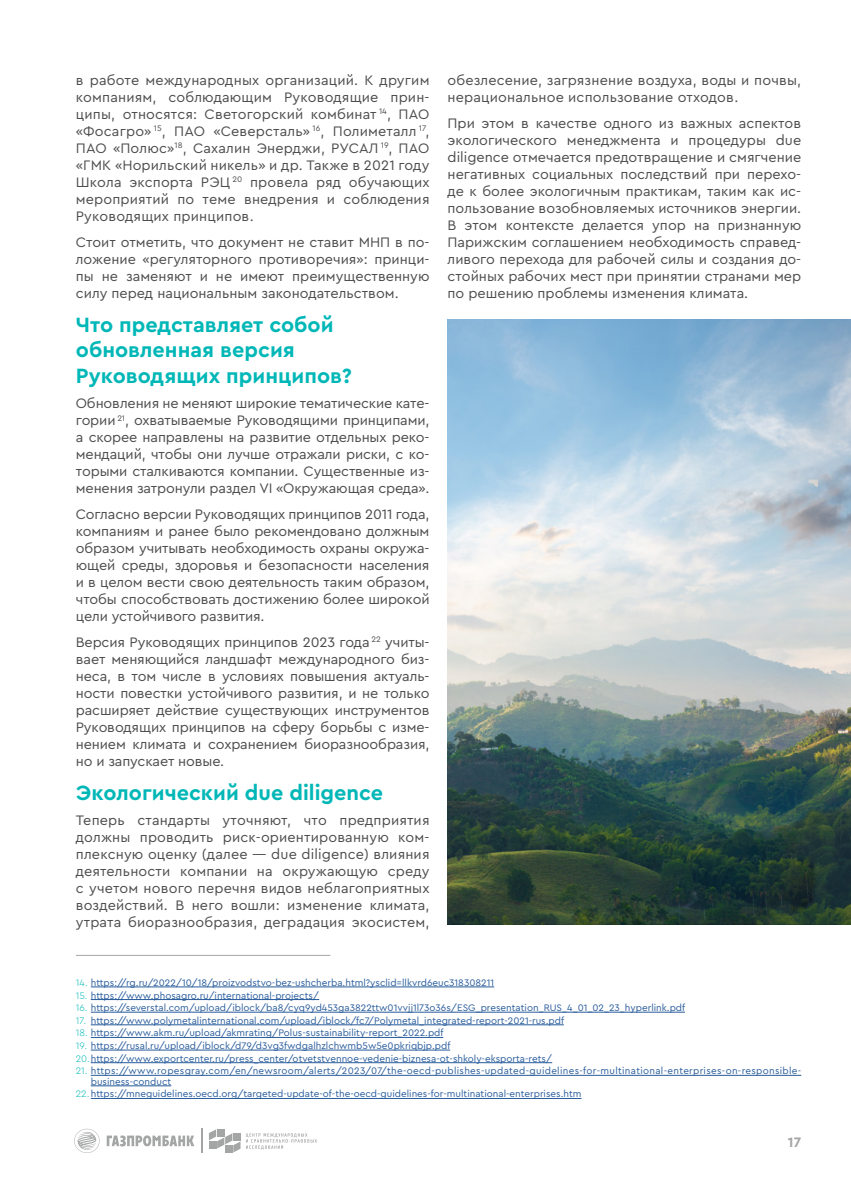
<style>
.page{position:relative;width:851px;height:1191px;background:#fff}
.page>*{position:absolute;margin:0;border:0;box-sizing:border-box;transform-origin:0 0}
.t1{font:700 21.6px/25.5px "Cera CY";color:#00b7b7}
.t2{font:14.4px/17px "Cera CY";color:#4b4c4b;text-align:justify}
.t3{font:700 14.4px "Cera CY";color:#a4a5a5}
.t4{font:9.9px/12.6px "Cera CY";color:#275b9b}
.t5{font:9.9px/10.5px "Cera CY";letter-spacing:.03em;color:#275b9b}
.s1{font-family:"Cera Pro";font-weight:300;color:#00b7b7}
</style>
<div class="page">
<hr style="left:76px;top:955px;width:254px;height:1px;background:#a4a5a5">
<hr style="left:91px;top:986px;width:403px;height:1px;background:#275b9b">
<hr style="left:91px;top:999px;width:228px;height:1px;background:#275b9b">
<hr style="left:91px;top:1011px;width:593px;height:1px;background:#275b9b">
<hr style="left:91px;top:1024px;width:472px;height:1px;background:#275b9b">
<hr style="left:91px;top:1037px;width:352px;height:1px;background:#275b9b">
<hr style="left:91px;top:1049px;width:359px;height:1px;background:#275b9b">
<hr style="left:91px;top:1062px;width:461px;height:1px;background:#275b9b">
<hr style="left:91px;top:1075px;width:710px;height:1px;background:#275b9b">
<hr style="left:91px;top:1085px;width:80px;height:1px;background:#275b9b">
<hr style="left:91px;top:1098px;width:490px;height:1px;background:#275b9b">
<img style="left:447px;top:319px;width:403px;height:605px">
<svg style="left:74px;top:1128px;width:26px;height:25px"></svg>
<svg style="left:107px;top:1135px;width:87px;height:11px"></svg>
<hr style="left:201px;top:1128px;width:2px;height:25px;background:#a4a5a5">
<svg style="left:209px;top:1129px;width:31px;height:23px"></svg>
<svg style="left:246px;top:1133px;width:71px;height:16px"></svg>
<p class="t2" style="left:76px;top:71px;width:355px">в работе международных организаций. К другим компаниям, соблюдающим Руководящие прин&shy;ципы, относятся: Светогорский комбинат <sup>14</sup>, ПАО «Фосагро» <sup>15</sup>, ПАО «Северсталь» <sup>16</sup>, Полиметалл <sup>17</sup>, ПАО «Полюс»<sup>18</sup>, Сахалин Энерджи, РУСАЛ <sup>19</sup>, ПАО «ГМК «Норильский никель» и др. Также в 2021 году Школа экспорта РЭЦ <sup>20</sup> провела ряд обучающих мероприятий по теме внедрения и соблюдения Руководящих принципов.</p>
<p class="t2" style="left:76px;top:233px;width:355px">Стоит отметить, что документ не ставит МНП в по&shy;ложение «регуляторного противоречия»: принци&shy;пы не заменяют и не имеют преимущественную силу перед национальным законодательством.</p>
<h1 class="t1" style="left:76px;top:311px;width:277px">Что представляет собой обновленная версия<br>Руководящих принципов?</h1>
<p class="t2" style="left:76px;top:394px;width:355px">Обновления не меняют широкие тематические кате&shy;гории <sup>21</sup>, охватываемые Руководящими принципами, а скорее направлены на развитие отдельных реко&shy;мендаций, чтобы они лучше отражали риски, с ко&shy;торыми сталкиваются компании. Существенные из&shy;менения затронули раздел VI «Окружающая среда».</p>
<p class="t2" style="left:76px;top:505px;width:355px">Согласно версии Руководящих принципов 2011 года, компаниям и ранее было рекомендовано должным образом учитывать необходимость охраны окружа&shy;ющей среды, здоровья и безопасности населения и в целом вести свою деятельность таким образом, чтобы способствовать достижению более широкой цели устойчивого развития.</p>
<p class="t2" style="left:76px;top:632px;width:355px">Версия Руководящих принципов 2023 года <sup>22</sup> учиты&shy;вает меняющийся ландшафт международного биз&shy;неса, в том числе в условиях повышения актуаль&shy;ности повестки устойчивого развития, и не только расширяет действие существующих инструментов Руководящих принципов на сферу борьбы с изме&shy;нением климата и сохранением биоразнообразия, но и запускает новые.</p>
<h1 class="t1" style="left:76px;top:779px;width:309px">Экологический due diligence</h1>
<p class="t2" style="left:76px;top:811px;width:355px">Теперь стандарты уточняют, что предприятия должны проводить риск-ориентированную ком&shy;плексную оценку (далее — due diligence) влияния деятельности компании на окружающую среду с учетом нового перечня видов неблагоприятных воздействий. В него вошли: изменение климата, утрата биоразнообразия, деградация экосистем,</p>
<p class="t2" style="left:447px;top:71px;width:355px">обезлесение, загрязнение воздуха, воды и почвы, нерациональное использование отходов.</p>
<p class="t2" style="left:447px;top:114px;width:355px">При этом в качестве одного из важных аспектов экологического менеджмента и процедуры due diligence отмечается предотвращение и смягчение негативных социальных последствий при перехо&shy;де к более экологичным практикам, таким как ис&shy;пользование возобновляемых источников энергии.<br>В этом контексте делается упор на признанную Парижским соглашением необходимость справед&shy;ливого перехода для рабочей силы и создания до&shy;стойных рабочих мест при принятии странами мер по решению проблемы изменения климата.</p>
<p class="t4" style="left:76px;top:976px;width:420px"><span class="s1">14.</span> https://rg.ru/2022/10/18/proizvodstvo-bez-ushcherba.html?ysclid=llkvrd6euc318308211</p>
<p class="t4" style="left:76px;top:988px;width:245px"><span class="s1">15.</span> https://www.phosagro.ru/international-projects/</p>
<p class="t4" style="left:76px;top:1001px;width:610px"><span class="s1">16.</span> https://severstal.com/upload/iblock/ba8/cyq9yd453ga3822ttw01vvjj1l73o36s/ESG_presentation_RUS_4_01_02_23_hyperlink.pdf</p>
<p class="t4" style="left:76px;top:1013px;width:489px"><span class="s1">17.</span> https://www.polymetalinternational.com/upload/iblock/fc7/Polymetal_integrated-report-2021-rus.pdf</p>
<p class="t4" style="left:76px;top:1026px;width:369px"><span class="s1">18.</span> https://www.akm.ru/upload/akmrating/Polus-sustainability-report_2022.pdf</p>
<p class="t4" style="left:76px;top:1039px;width:477px"><span class="s1">19.</span> https://rusal.ru/upload/iblock/d79/d3vg3fwdgalhzlchwmb5w5e0pkriqbjp.pdf<br><span class="s1">20.</span>https://www.exportcenter.ru/press_center/otvetstvennoe-vedenie-biznesa-ot-shkoly-eksporta-rets/</p>
<p class="t5" style="left:91px;top:1065px;width:712px;text-indent:-15px"><span class="s1">21.</span> https://www.ropesgray.com/en/newsroom/alerts/2023/07/the-oecd-publishes-updated-guidelines-for-multinational-enterprises-on-responsible&shy;business-conduct</p>
<p class="t4" style="left:76px;top:1087px;width:507px"><span class="s1">22.</span>https://mneguidelines.oecd.org/targeted-update-of-the-oecd-guidelines-for-multinational-enterprises.htm</p>
<p class="t3" style="left:787px;top:1132px;width:15px">17</p>
</div>
